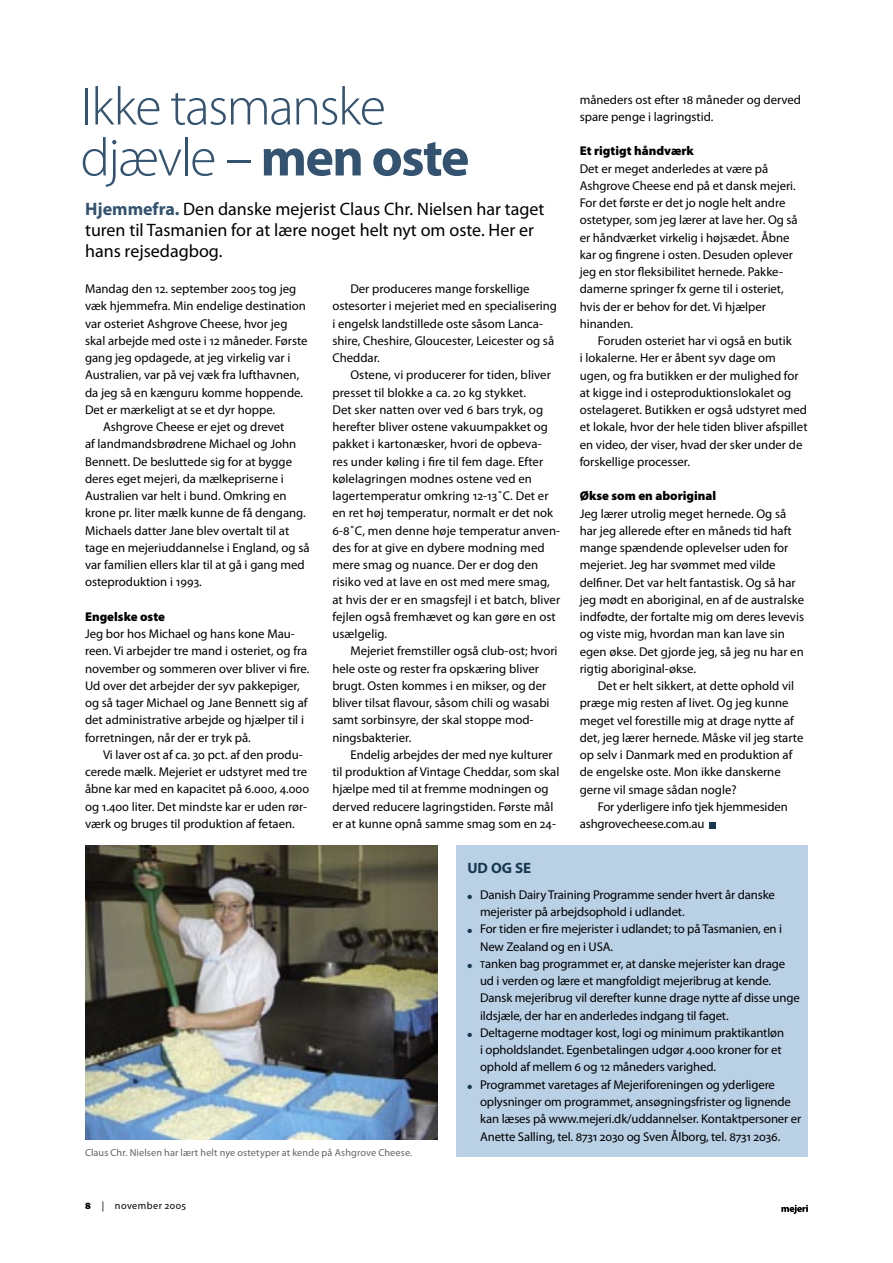
<style>
.page{position:relative;width:893px;height:1263px;background:#fff}
.page>*{position:absolute;margin:0;border:0;box-sizing:border-box;transform-origin:0 0}
.Rubrik_44_bold{font:300 54px/51px "Myriad Pro";letter-spacing:-.03em;color:#335371}
.Underrubrik_bold{font:18px/21px "Myriad Pro";color:#000}
.Artikel_BRØD{font:700 15px "Myriad Pro";color:#163851}
.Artikel_BRØD_m_indryk{font:12.75px/17.2px "Myriad Pro";color:#000}
.Artikel_BRØD-2{font:12.75px/17.2px "Myriad Pro";color:#000}
.Mellemrubrik{font:900 12.75px "Myriad Pro";color:#000}
.Billed_txt{font:10.2px "Myriad Pro";letter-spacing:.015em;color:#636363}
.t1{font:10.2px "Myriad Pro";letter-spacing:.045em;color:#000}
.s1{font-weight:700}
.s2{font-weight:700;color:#335371}
.s3{color:#163851}
.s4{font-size:10.2px}
.s5{font-weight:900}
</style>
<div class="page">
<img style="left:85px;top:845px;width:353px;height:294px">
<div style="left:709px;top:822px;width:7px;height:6px;background:#163851"></div>
<div style="left:456px;top:845px;width:352px;height:312px;background:#b9d0e5"></div>
<svg style="left:781px;top:1205px;width:27px;height:9px"></svg>
<p class="Rubrik_44_bold" style="left:81px;top:82px;width:390px">Ikke tasmanske djævle – <span class="s1">men oste</span></p>
<p class="Artikel_BRØD_m_indryk" style="left:580px;top:91px;width:223px">måneders ost efter 18 måneder og derved spare penge i lagringstid.</p>
<p class="Mellemrubrik" style="left:580px;top:144px;width:116px">Et rigtigt håndværk</p>
<p class="Artikel_BRØD-2" style="left:580px;top:160px;width:220px">Det er meget anderledes at være på Ashgrove Cheese end på et dansk mejeri.<br>For det første er det jo nogle helt andre ostetyper, som jeg lærer at lave her. Og så er håndværket virkelig i højsædet. Åbne kar og fingrene i osten. Desuden oplever jeg en stor fleksibilitet hernede. Pakke&shy;damerne springer fx gerne til i osteriet,</p>
<p class="Artikel_BRØD-2" style="left:580px;top:298px;width:188px">hvis der er behov for det. Vi hjælper</p>
<p class="Artikel_BRØD-2" style="left:580px;top:315px;width:55px">hinanden.</p>
<p class="Artikel_BRØD_m_indryk" style="left:580px;top:332px;width:229px;text-indent:18px">Foruden osteriet har vi også en butik<br>i lokalerne. Her er åbent syv dage om ugen, og fra butikken er der mulighed for at kigge ind i osteproduktionslokalet og ostelageret. Butikken er også udstyret med et lokale, hvor der hele tiden bliver afspillet en video, der viser, hvad der sker under de forskellige processer.</p>
<p class="Mellemrubrik" style="left:580px;top:489px;width:138px">Økse som en aboriginal</p>
<p class="Artikel_BRØD-2" style="left:580px;top:505px;width:226px">Jeg lærer utrolig meget hernede. Og så har jeg allerede efter en måneds tid haft mange spændende oplevelser uden for mejeriet. Jeg har svømmet med vilde delfiner. Det var helt fantastisk. Og så har jeg mødt en aboriginal, en af de australske indfødte, der fortalte mig om deres levevis og viste mig, hvordan man kan lave sin egen økse. Det gjorde jeg, så jeg nu har en rigtig aboriginal-økse.</p>
<p class="Artikel_BRØD_m_indryk" style="left:580px;top:677px;width:225px;text-indent:18px">Det er helt sikkert, at dette ophold vil præge mig resten af livet. Og jeg kunne meget vel forestille mig at drage nytte af det, jeg lærer hernede. Måske vil jeg starte op selv i Danmark med en produktion af de engelske oste. Mon ikke danskerne gerne vil smage sådan nogle?</p>
<p class="Artikel_BRØD_m_indryk" style="left:580px;top:798px;width:210px;text-indent:18px">For yderligere info tjek hjemmesiden ashgrovecheese.com.au</p>
<p class="Underrubrik_bold" style="left:85px;top:199px;width:461px"><span class="s2">Hjemmefra.</span> Den danske mejerist Claus Chr. Nielsen har taget turen til Tasmanien for at lære noget helt nyt om oste. Her er hans rejsedagbog.</p>
<p class="Artikel_BRØD_m_indryk" style="left:332px;top:280px;width:226px;text-indent:18px">Der produceres mange forskellige ostesorter i mejeriet med en specialisering i engelsk landstillede oste såsom Lanca&shy;shire, Cheshire, Gloucester, Leicester og så Cheddar.</p>
<p class="Artikel_BRØD_m_indryk" style="left:332px;top:367px;width:229px;text-indent:18px">Ostene, vi producerer for tiden, bliver presset til blokke a ca. 20 kg stykket.<br>Det sker natten over ved 6 bars tryk, og herefter bliver ostene vakuumpakket og pakket i kartonæsker, hvori de opbeva&shy;res under køling i fire til fem dage. Efter kølelagringen modnes ostene ved en lagertemperatur omkring 12-13˚C. Det er en ret høj temperatur, normalt er det nok 6-8˚C, men denne høje temperatur anven&shy;des for at give en dybere modning med mere smag og nuance. Der er dog den risiko ved at lave en ost med mere smag, at hvis der er en smagsfejl i et batch, bliver fejlen også fremhævet og kan gøre en ost usælgelig.</p>
<p class="Artikel_BRØD_m_indryk" style="left:332px;top:643px;width:227px;text-indent:18px">Mejeriet fremstiller også club-ost; hvori hele oste og rester fra opskæring bliver brugt. Osten kommes i en mikser, og der bliver tilsat flavour, såsom chili og wasabi samt sorbinsyre, der skal stoppe mod&shy;ningsbakterier.</p>
<p class="Artikel_BRØD_m_indryk" style="left:332px;top:746px;width:229px;text-indent:18px">Endelig arbejdes der med nye kulturer til produktion af Vintage Cheddar, som skal hjælpe med til at fremme modningen og derved reducere lagringstiden. Første mål er at kunne opnå samme smag som en 24-</p>
<p class="Artikel_BRØD" style="left:467px;top:860px;width:65px">UD OG SE</p>
<p class="Artikel_BRØD-2" style="left:480px;top:886px;width:296px;text-indent:-13px"><span class="s3">●</span> Danish Dairy Training Programme sender hvert år danske mejerister på arbejdsophold i udlandet.</p>
<p class="Artikel_BRØD_m_indryk" style="left:480px;top:921px;width:304px;text-indent:-13px"><span class="s3">●</span> For tiden er fire mejerister i udlandet; to på Tasmanien, en i<br>New Zealand og en i USA.</p>
<p class="Artikel_BRØD_m_indryk" style="left:480px;top:955px;width:321px;text-indent:-13px"><span class="s3">●</span> <span class="s4">T</span>anken bag programmet er, at danske mejerister kan drage ud i verden og lære et mangfoldigt mejeribrug at kende.<br>Dansk mejeribrug vil derefter kunne drage nytte af disse unge ildsjæle, der har en anderledes indgang til faget.</p>
<p class="Artikel_BRØD_m_indryk" style="left:480px;top:1024px;width:306px;text-indent:-13px"><span class="s3">●</span> Deltagerne modtager kost, logi og minimum praktikantløn i opholdslandet. Egenbetalingen udgør 4.000 kroner for et ophold af mellem 6 og 12 måneders varighed.</p>
<p class="Artikel_BRØD_m_indryk" style="left:480px;top:1076px;width:323px;text-indent:-13px"><span class="s3">●</span> Programmet varetages af Mejeriforeningen og yderligere oplysninger om programmet, ansøgningsfrister og lignende kan læses på www.mejeri.dk/uddannelser. Kontaktpersoner er Anette Salling, tel. 8731 2030 og Sven Ålborg, tel. 8731 2036.</p>
<p class="Artikel_BRØD-2" style="left:85px;top:280px;width:224px">Mandag den 12. september 2005 tog jeg væk hjemmefra. Min endelige destination var osteriet Ashgrove Cheese, hvor jeg skal arbejde med oste i 12 måneder. Første gang jeg opdagede, at jeg virkelig var i Australien, var på vej væk fra lufthavnen, da jeg så en kænguru komme hoppende.<br>Det er mærkeligt at se et dyr hoppe.</p>
<p class="Artikel_BRØD_m_indryk" style="left:85px;top:418px;width:226px;text-indent:18px">Ashgrove Cheese er ejet og drevet<br>af landmandsbrødrene Michael og John Bennett. De besluttede sig for at bygge deres eget mejeri, da mælkepriserne i Australien var helt i bund. Omkring en krone pr. liter mælk kunne de få dengang.<br>Michaels datter Jane blev overtalt til at tage en mejeriuddannelse i England, og så var familien ellers klar til at gå i gang med osteproduktion i 1993.</p>
<p class="Mellemrubrik" style="left:85px;top:609px;width:82px">Engelske oste</p>
<p class="Artikel_BRØD-2" style="left:85px;top:625px;width:226px">Jeg bor hos Michael og hans kone Mau&shy;reen. Vi arbejder tre mand i osteriet, og fra november og sommeren over bliver vi fire.<br>Ud over det arbejder der syv pakkepiger, og så tager Michael og Jane Bennett sig af det administrative arbejde og hjælper til i forretningen, når der er tryk på.</p>
<p class="Artikel_BRØD_m_indryk" style="left:85px;top:746px;width:226px;text-indent:18px">Vi laver ost af ca. 30 pct. af den produ&shy;cerede mælk. Mejeriet er udstyret med tre åbne kar med en kapacitet på 6.000, 4.000 og 1.400 liter. Det mindste kar er uden rør&shy;værk og bruges til produktion af fetaen.</p>
<p class="Billed_txt" style="left:85px;top:1147px;width:329px">Claus Chr. Nielsen har lært helt nye ostetyper at kende på Ashgrove Cheese.</p>
<p class="t1" style="left:85px;top:1199px;width:103px"><span class="s5">8</span> | november 2005</p>
</div>
